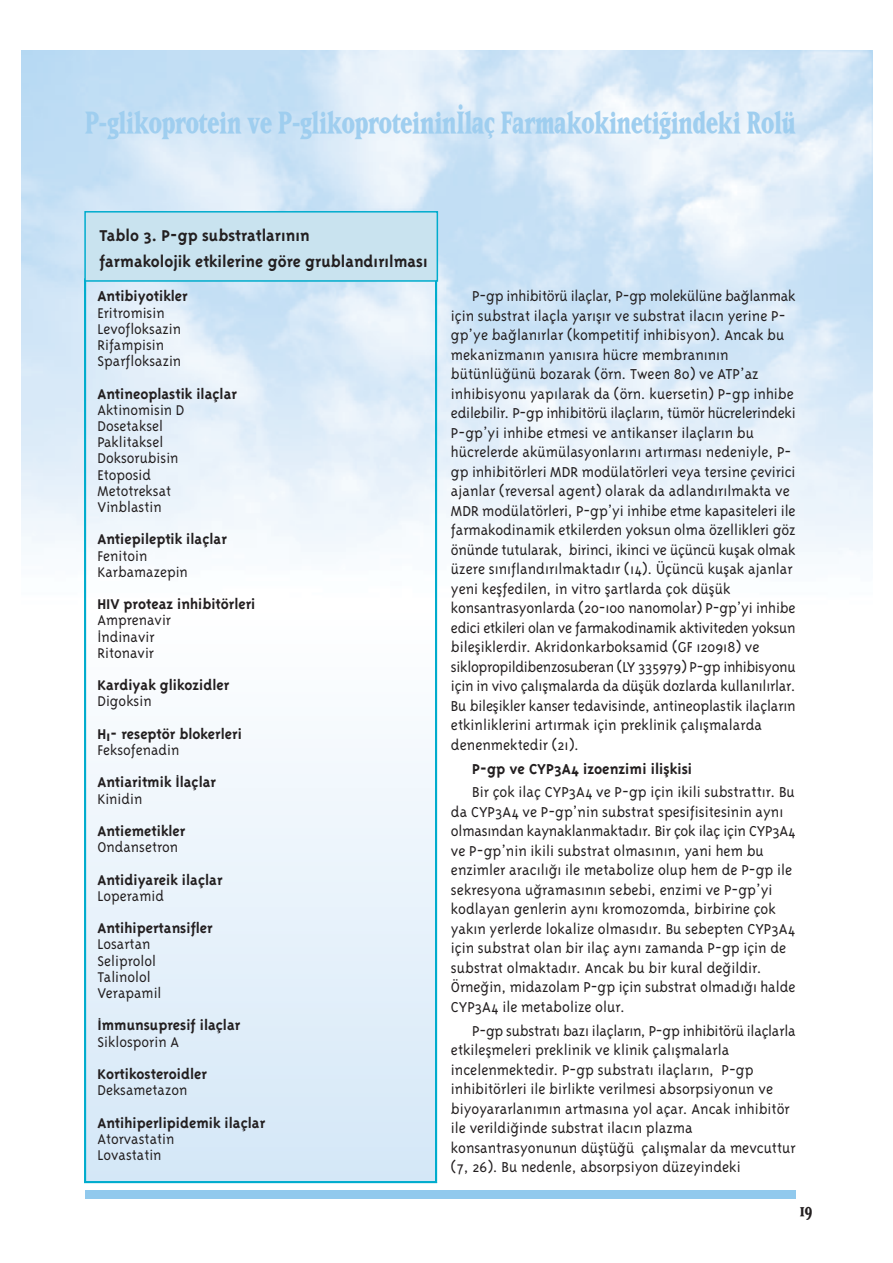
<style>
.page{position:relative;width:893px;height:1263px;background:#fff}
.page>*{position:absolute;margin:0;border:0;box-sizing:border-box;transform-origin:0 0}
.t1{font:800 36px "Matrix Trk";letter-spacing:-.01em;color:#9fceef;scale:.7 1}
.t2{font:800 21px "Matrix Trk";color:#231f20;scale:.7 1}
.t3{font:700 18px/25.5px "Triplex";color:#231f20}
.t4{font:300 16.5px/19.5px "Triplex";color:#231f20}
.t5{font:700 16.5px "Triplex";color:#231f20}
.t6{font:300 16.2px/16.2px "Triplex";color:#231f20}
.t7{font:700 16.2px "Triplex";color:#231f20}
.s1{font-weight:700;font-size:16.5px}
.s2{font-weight:700}
</style>
<div class="page">
<div style="left:85px;top:1191px;width:710px;height:8px;background:#91c9ed"></div>
<div style="left:85px;top:610px;width:352px;height:572px;background:linear-gradient(to bottom,#fff,#d4e7f7)"></div>
<div style="left:84px;top:278px;width:353px;height:905px;border:2px solid #00accd"></div>
<div style="left:84px;top:211px;width:354px;height:71px;background:#c9e3ef;border:2px solid #00accd"></div>
<h1 class="t1" style="left:85px;top:104px;width:1016px">P-glikoprotein ve P-glikoproteinin‹laç Farmakokineti¤indeki Rolü</h1>
<p class="t3" style="left:99px;top:224px;width:330px">Tablo 3. P-gp substratlar›n›n<br>farmakolojik etkilerine göre grubland›r›lmas›</p>
<p class="t6" style="left:97px;top:290px;width:92px"><span class="s1">A</span><span class="s2">ntibiyotikler<br></span>Eritromisin<br>Levofloksazin<br>Rifampisin<br>Sparfloksazin</p>
<p class="t7" style="left:97px;top:387px;width:141px">Antineoplastik ilaçlar</p>
<p class="t6" style="left:97px;top:403px;width:89px">Aktinomisin D<br>Dosetaksel<br>Paklitaksel<br>Doksorubisin<br>Etoposid<br>Metotreksat<br>Vinblastin</p>
<p class="t7" style="left:97px;top:533px;width:131px">Antiepileptik ilaçlar</p>
<p class="t6" style="left:97px;top:549px;width:92px">Fenitoin<br>Karbamazepin</p>
<p class="t7" style="left:97px;top:598px;width:160px">HIV proteaz inhibitörleri</p>
<p class="t6" style="left:97px;top:614px;width:75px">Amprenavir ‹ndinavir<br>Ritonavir</p>
<p class="t7" style="left:97px;top:679px;width:133px">Kardiyak glikozidler</p>
<p class="t6" style="left:97px;top:695px;width:56px">Digoksin</p>
<p class="t7" style="left:97px;top:728px;width:146px">H1- reseptör blokerleri</p>
<p class="t6" style="left:97px;top:743px;width:84px">Feksofenadin</p>
<p class="t7" style="left:97px;top:776px;width:120px">Antiaritmik ‹laçlar</p>
<p class="t6" style="left:97px;top:792px;width:46px">Kinidin</p>
<p class="t7" style="left:97px;top:825px;width:89px">Antiemetikler</p>
<p class="t6" style="left:97px;top:840px;width:82px">Ondansetron</p>
<p class="t7" style="left:97px;top:873px;width:127px">Antidiyareik ilaçlar</p>
<p class="t6" style="left:97px;top:889px;width:68px">Loperamid</p>
<p class="t7" style="left:97px;top:922px;width:117px">Antihipertansifler</p>
<p class="t6" style="left:97px;top:938px;width:66px">Losartan<br>Seliprolol<br>Talinolol<br>Verapamil</p>
<p class="t7" style="left:97px;top:1019px;width:144px">‹mmunsupresif ilaçlar</p>
<p class="t6" style="left:97px;top:1035px;width:83px">Siklosporin A</p>
<p class="t7" style="left:97px;top:1068px;width:111px">Kortikosteroidler</p>
<p class="t6" style="left:97px;top:1083px;width:92px">Deksametazon</p>
<p class="t7" style="left:97px;top:1116px;width:169px">Antihiperlipidemik ilaçlar</p>
<p class="t6" style="left:97px;top:1132px;width:78px">Atorvastatin<br>Lovastatin</p>
<p class="t4" style="left:451px;top:288px;width:346px;text-indent:21px">P-gp inhibitörü ilaçlar, P-gp molekülüne ba¤lanmak için substrat ilaçla yar›fl›r ve substrat ilac›n yerine P&shy;gp’ye ba¤lan›rlar (kompetitif inhibisyon). Ancak bu mekanizman›n yan›s›ra hücre membran›n›n bütünlü¤ünü bozarak (örn. Tween 80) ve ATP’az inhibisyonu yap›larak da (örn. kuersetin) P-gp inhibe edilebilir. P-gp inhibitörü ilaçlar›n, tümör hücrelerindeki P-gp’yi inhibe etmesi ve antikanser ilaçlar›n bu hücrelerde akümülasyonlar›n› art›rmas› nedeniyle, P&shy;gp inhibitörleri MDR modülatörleri veya tersine çevirici ajanlar (reversal agent) olarak da adland›r›lmakta ve MDR modülatörleri, P-gp’yi inhibe etme kapasiteleri ile farmakodinamik etkilerden yoksun olma özellikleri göz önünde tutularak, birinci, ikinci ve üçüncü kuflak olmak üzere s›n›fland›r›lmaktad›r (14). Üçüncü kuflak ajanlar yeni keflfedilen, in vitro flartlarda çok düflük konsantrasyonlarda (20-100 nanomolar) P-gp’yi inhibe edici etkileri olan ve farmakodinamik aktiviteden yoksun bilefliklerdir. Akridonkarboksamid (GF 120918) ve siklopropildibenzosuberan (LY 335979) P-gp inhibisyonu için in vivo çal›flmalarda da düflük dozlarda kullan›l›rlar.<br>Bu bileflikler kanser tedavisinde, antineoplastik ilaçlar›n etkinliklerini art›rmak için preklinik çal›flmalarda denenmektedir (21).</p>
<p class="t5" style="left:472px;top:762px;width:221px">P-gp ve CYP3A4 izoenzimi iliflkisi</p>
<p class="t4" style="left:451px;top:784px;width:346px;text-indent:21px">Bir çok ilaç CYP3A4 ve P-gp için ikili substratt›r. Bu da CYP3A4 ve P-gp’nin substrat spesifisitesinin ayn› olmas›ndan kaynaklanmaktad›r. Bir çok ilaç için CYP3A4 ve P-gp’nin ikili substrat olmas›n›n, yani hem bu enzimler arac›l›¤› ile metabolize olup hem de P-gp ile sekresyona u¤ramas›n›n sebebi, enzimi ve P-gp’yi kodlayan genlerin ayn› kromozomda, birbirine çok yak›n yerlerde lokalize olmas›d›r. Bu sebepten CYP3A4 için substrat olan bir ilaç ayn› zamanda P-gp için de substrat olmaktad›r. Ancak bu bir kural de¤ildir.<br>Örne¤in, midazolam P-gp için substrat olmad›¤› halde CYP3A4 ile metabolize olur.</p>
<p class="t4" style="left:451px;top:1022px;width:346px;text-indent:21px">P-gp substrat› baz› ilaçlar›n, P-gp inhibitörü ilaçlarla etkileflmeleri preklinik ve klinik çal›flmalarla incelenmektedir. P-gp substrat› ilaçlar›n, P-gp inhibitörleri ile birlikte verilmesi absorpsiyonun ve biyoyararlan›m›n artmas›na yol açar. Ancak inhibitör ile verildi¤inde substrat ilac›n plazma konsantrasyonunun düfltü¤ü çal›flmalar da mevcuttur (7, 26). Bu nedenle, absorpsiyon düzeyindeki</p>
<p class="t2" style="left:800px;top:1199px;width:19px">19</p>
</div>
